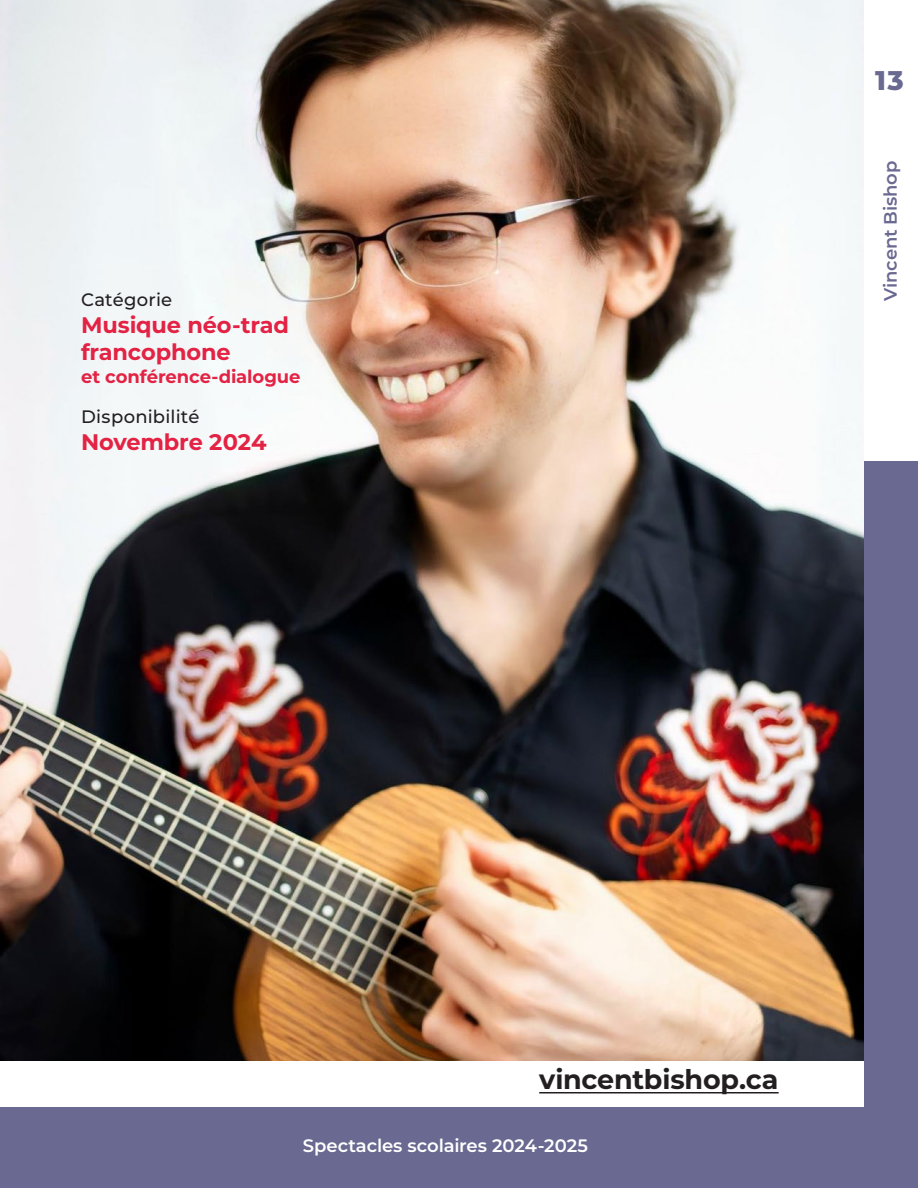
<style>
.page{position:relative;width:918px;height:1188px;background:#fff}
.page>*{position:absolute;margin:0;border:0;box-sizing:border-box;transform-origin:0 0}
.t1{font:700 27px "Montserrat";letter-spacing:-.005em;color:#231f20}
.t2{font:800 27px "Montserrat";color:#696991}
.t3{font:700 22.5px/27px "Montserrat";letter-spacing:-.01em;color:#e32244}
.t4{font:600 18px "Montserrat";letter-spacing:-.005em;color:#fff}
.t5{font:500 18px "Montserrat";letter-spacing:.015em;color:#231f20}
.t6{font:700 18px "Montserrat";letter-spacing:-.005em;color:#e32244}
.t7{font:600 18px "Montserrat";letter-spacing:-.005em;color:#696991}
</style>
<div class="page">
<hr style="left:0;top:0;width:1px;height:1108px;background:#bcdcdf">
<div style="left:864px;top:461px;width:54px;height:647px;background:#696991"></div>
<div style="left:0;top:1107px;width:918px;height:81px;background:#696991"></div>
<img style="left:0;top:0;width:864px;height:1060px">
<hr style="left:539px;top:1092px;width:240px;height:2px;background:#231f20">
<p class="t5" style="left:81px;top:287px;width:93px">Catégorie</p>
<p class="t3" style="left:81px;top:310px;width:210px">Musique néo-trad francophone</p>
<p class="t6" style="left:81px;top:363px;width:221px">et conférence-dialogue</p>
<p class="t5" style="left:81px;top:404px;width:120px">Disponibilité</p>
<p class="t3" style="left:81px;top:427px;width:187px">Novembre 2024</p>
<p class="t2" style="left:875px;top:61px;width:30px">13</p>
<p class="t7" style="left:878px;top:301px;width:142px;rotate:-90deg">Vincent Bishop</p>
<p class="t1" style="left:539px;top:1060px;width:241px">vincentbishop.ca</p>
<p class="t4" style="left:303px;top:1133px;width:287px">Spectacles scolaires 2024-2025</p>
</div>
